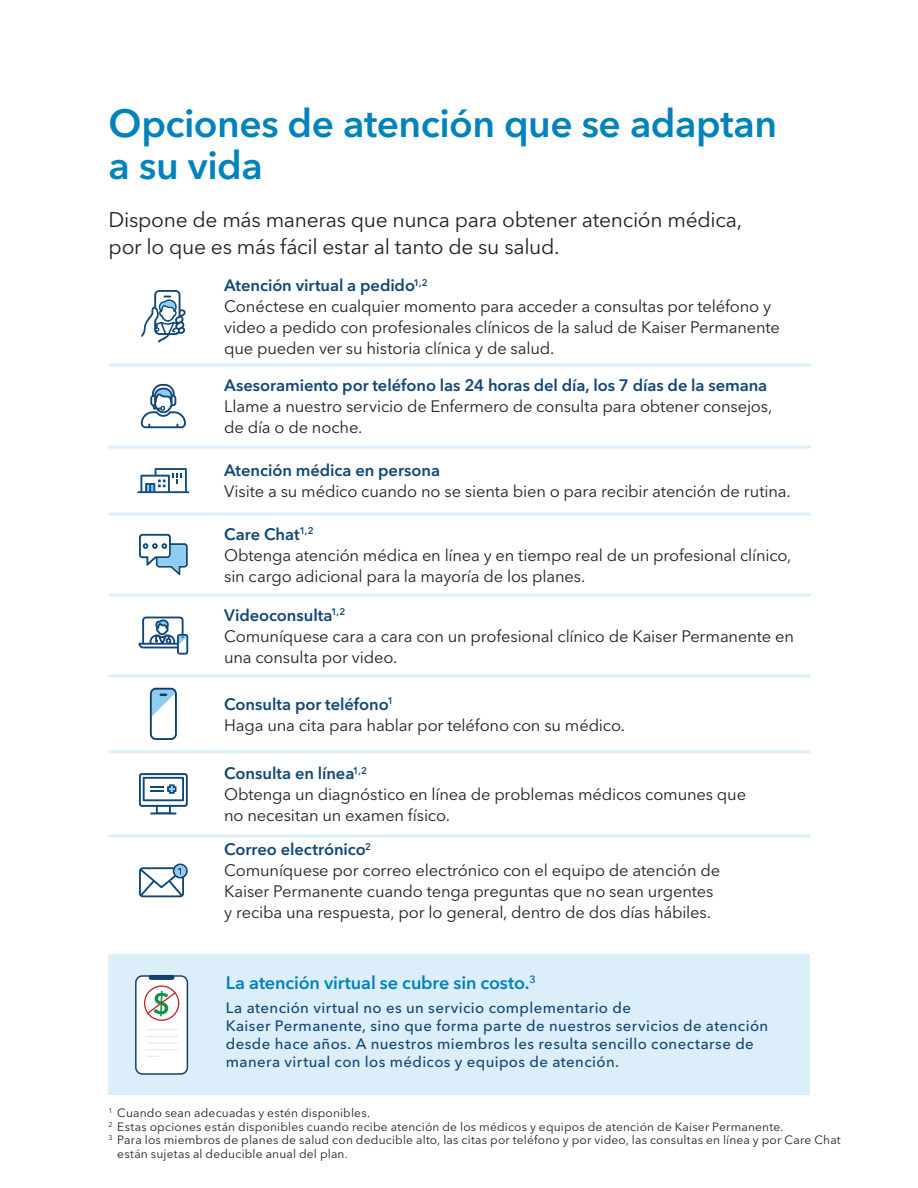
<style>
.page{position:relative;width:918px;height:1188px;background:#fff}
.page>*{position:absolute;margin:0;border:0;box-sizing:border-box;transform-origin:0 0}
.Headline_2__26_28{font:600 39px/42px "Avenir Next LT Pro";letter-spacing:-.015em;color:#0082bb}
.Intro_body_copy_14_1{font:21px/27px "Avenir Next LT Pro";letter-spacing:-.015em;color:#231f20}
.Subhead_Mid-blue_12{font:600 18px "Avenir Next LT Pro";letter-spacing:-.01em;color:#0082bb}
.Body_copy_11_14{font:16.5px/21px "Avenir Next LT Pro";letter-spacing:-.01em;color:#231f20}
.Graphic_callout_text{font:500 15px/18px "Avenir Next LT Pro";letter-spacing:.025em;color:#114676}
.Footnote_endnote_8_9{font:12px/13.5px "Avenir Next LT Pro";letter-spacing:.015em;color:#231f20}
.s1{font-weight:600;color:#114676}
</style>
<div class="page">
<div style="left:108px;top:955px;width:702px;height:140px;background:#dbeef9"></div>
<hr style="left:109px;top:364px;width:109px;height:3px;background:#dbeef9">
<hr style="left:218px;top:364px;width:592px;height:3px;background:#dbeef9">
<hr style="left:109px;top:446px;width:109px;height:3px;background:#dbeef9">
<hr style="left:218px;top:446px;width:592px;height:3px;background:#dbeef9">
<hr style="left:109px;top:594px;width:109px;height:3px;background:#dbeef9">
<hr style="left:218px;top:594px;width:592px;height:3px;background:#dbeef9">
<hr style="left:109px;top:675px;width:109px;height:3px;background:#dbeef9">
<hr style="left:218px;top:675px;width:592px;height:3px;background:#dbeef9">
<hr style="left:109px;top:750px;width:109px;height:3px;background:#dbeef9">
<hr style="left:218px;top:750px;width:592px;height:3px;background:#dbeef9">
<hr style="left:109px;top:834px;width:109px;height:3px;background:#dbeef9">
<hr style="left:218px;top:834px;width:592px;height:3px;background:#dbeef9">
<hr style="left:109px;top:513px;width:109px;height:3px;background:#dbeef9">
<hr style="left:218px;top:513px;width:592px;height:3px;background:#dbeef9">
<svg style="left:141px;top:290px;width:45px;height:53px"></svg>
<svg style="left:141px;top:384px;width:45px;height:44px"></svg>
<svg style="left:137px;top:468px;width:52px;height:25px"></svg>
<svg style="left:139px;top:534px;width:49px;height:41px"></svg>
<svg style="left:139px;top:617px;width:49px;height:38px"></svg>
<svg style="left:150px;top:688px;width:27px;height:52px"></svg>
<svg style="left:139px;top:773px;width:49px;height:41px"></svg>
<svg style="left:139px;top:864px;width:49px;height:33px"></svg>
<div style="left:136px;top:976px;width:51px;height:98px;background:#fff;border-radius:7px"></div>
<div style="left:135px;top:975px;width:53px;height:100px;border:1px solid #153e6f;border-radius:7px"></div>
<div style="left:149px;top:975px;width:25px;height:5px;background:#153e6f;border-radius:2px"></div>
<hr style="left:146px;top:1049px;width:32px;height:1px;background:#e5e6e7">
<svg style="left:146px;top:1056px;width:13px;height:1px"></svg>
<hr style="left:146px;top:1043px;width:32px;height:1px;background:#e5e6e7">
<hr style="left:146px;top:1036px;width:32px;height:1px;background:#e5e6e7">
<hr style="left:146px;top:1029px;width:32px;height:1px;background:#e5e6e7">
<svg style="left:143px;top:985px;width:37px;height:36px"></svg>
<p class="Headline_2__26_28" style="left:109px;top:103px;width:670px">Opciones de atención que se adaptan a su vida</p>
<p class="Intro_body_copy_14_1" style="left:109px;top:206px;width:635px">Dispone de más maneras que nunca para obtener atención médica, por lo que es más fácil estar al tanto de su salud.</p>
<p class="Body_copy_11_14" style="left:224px;top:275px;width:557px"><span class="s1">Atención virtual a pedido</span><sup>1,2<br></sup>Conéctese en cualquier momento para acceder a consultas por teléfono y video a pedido con profesionales clínicos de la salud de Kaiser Permanente que pueden ver su historia clínica y de salud.</p>
<p class="Body_copy_11_14" style="left:224px;top:375px;width:550px"><span class="s1">Asesoramiento por teléfono las 24 horas del día, los 7 días de la semana<br></span>Llame a nuestro servicio de Enfermero de consulta para obtener consejos, de día o de noche.</p>
<p class="Body_copy_11_14" style="left:224px;top:460px;width:568px"><span class="s1">Atención médica en persona<br></span>Visite a su médico cuando no se sienta bien o para recibir atención de rutina.</p>
<p class="Body_copy_11_14" style="left:224px;top:524px;width:569px"><span class="s1">Care Chat</span><sup>1,2<br></sup>Obtenga atención médica en línea y en tiempo real de un profesional clínico, sin cargo adicional para la mayoría de los planes.</p>
<p class="Body_copy_11_14" style="left:224px;top:605px;width:571px"><span class="s1">Videoconsulta</span><sup>1,2<br></sup>Comuníquese cara a cara con un profesional clínico de Kaiser Permanente en una consulta por video.</p>
<p class="Body_copy_11_14" style="left:224px;top:693px;width:402px"><span class="s1">Consulta por teléfono</span><sup>1<br></sup>Haga una cita para hablar por teléfono con su médico.</p>
<p class="Body_copy_11_14" style="left:224px;top:763px;width:523px"><span class="s1">Consulta en línea</span><sup>1,2<br></sup>Obtenga un diagnóstico en línea de problemas médicos comunes que no necesitan un examen físico.</p>
<p class="Body_copy_11_14" style="left:224px;top:839px;width:498px"><span class="s1">Correo electrónico</span><sup>2<br></sup>Comuníquese por correo electrónico con el equipo de atención de Kaiser Permanente cuando tenga preguntas que no sean urgentes y reciba una respuesta, por lo general, dentro de dos días hábiles.</p>
<p class="Subhead_Mid-blue_12" style="left:226px;top:971px;width:312px">La atención virtual se cubre sin costo.<sup>3</sup></p>
<p class="Graphic_callout_text" style="left:226px;top:999px;width:544px">La atención virtual no es un servicio complementario de<br>Kaiser Permanente, sino que forma parte de nuestros servicios de atención desde hace años. A nuestros miembros les resulta sencillo conectarse de manera virtual con los médicos y equipos de atención.</p>
<p class="Footnote_endnote_8_9" style="left:109px;top:1106px;width:263px"><sup>1</sup> Cuando sean adecuadas y estén disponibles.</p>
<p class="Footnote_endnote_8_9" style="left:109px;top:1120px;width:676px"><sup>2</sup> Estas opciones están disponibles cuando recibe atención de los médicos y equipos de atención de Kaiser Permanente.</p>
<p class="Footnote_endnote_8_9" style="left:117px;top:1133px;width:725px;text-indent:-9px"><sup>3</sup> Para los miembros de planes de salud con deducible alto, las citas por teléfono y por video, las consultas en línea y por Care Chat están sujetas al deducible anual del plan.</p>
</div>
